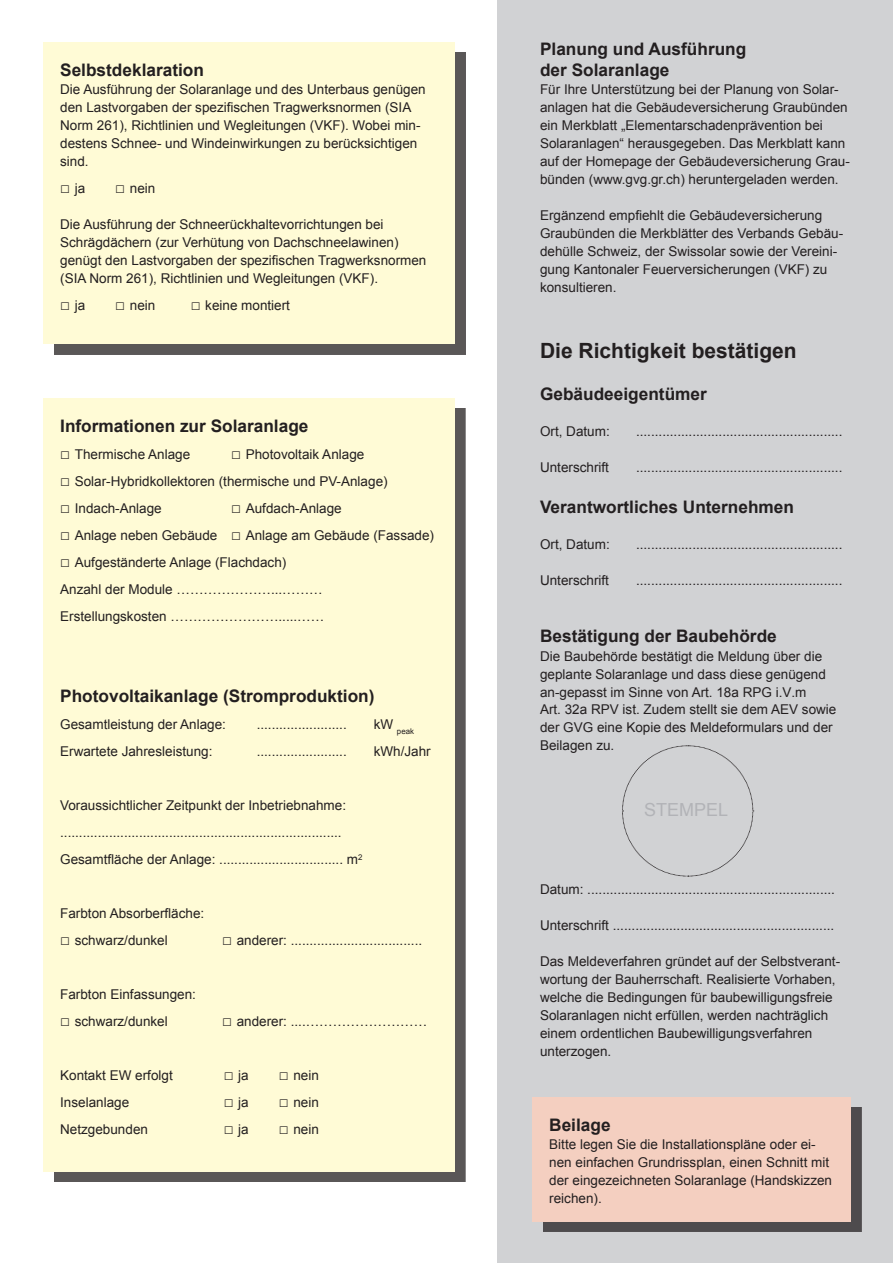
<style>
.page{position:relative;width:893px;height:1263px;background:#fff}
.page>*{position:absolute;margin:0;border:0;box-sizing:border-box;transform-origin:0 0}
.t1{font:700 21px "Arial";color:#231f20}
.t2{font:18px "Arial";color:#b2b3b7}
.text{font:700 17.25px/20.7px "Arial";color:#231f20}
.text-2{font:13.5px/18px "Arial";color:#231f20}
.t3{font:7.8px "Arial";color:#231f20}
.s1{font-size:16.5px}
</style>
<div class="page">
<div style="left:497px;top:0;width:396px;height:1263px;background:#d1d2d4"></div>
<div style="left:54px;top:408px;width:412px;height:774px;background:#5a5757"></div>
<div style="left:43px;top:398px;width:412px;height:773px;background:#fffbd6"></div>
<div style="left:54px;top:52px;width:412px;height:302px;background:#5a5757"></div>
<div style="left:43px;top:43px;width:412px;height:301px;background:#fffbd6"></div>
<div style="left:543px;top:1107px;width:318px;height:124px;background:#231f20;opacity:.75"></div>
<div style="left:532px;top:1097px;width:318px;height:124px;background:#f4cfc0"></div>
<svg style="left:622px;top:745px;width:132px;height:132px"></svg>
<p class="text" style="left:60px;top:60px;width:145px">Selbstdeklaration</p>
<p class="text-2" style="left:60px;top:81px;width:367px">Die Ausführung der Solaranlage und des Unterbaus genügen den Lastvorgaben der spezifischen Tragwerksnormen (SIA Norm 261), Richtlinien und Wegleitungen (VKF). Wobei min&shy;destens Schnee- und Windeinwirkungen zu berücksichtigen sind.</p>
<p class="text-2" style="left:60px;top:180px;width:27px"><span class="s1">□</span> ja</p>
<p class="text-2" style="left:115px;top:180px;width:42px"><span class="s1">□</span> nein</p>
<p class="text-2" style="left:60px;top:216px;width:368px">Die Ausführung der Schneerückhaltevorrichtungen bei Schrägdächern (zur Verhütung von Dachschneelawinen) genügt den Lastvorgaben der spezifischen Tragwerksnormen (SIA Norm 261), Richtlinien und Wegleitungen (VKF).</p>
<p class="text-2" style="left:60px;top:297px;width:27px"><span class="s1">□</span> ja</p>
<p class="text-2" style="left:115px;top:297px;width:42px"><span class="s1">□</span> nein</p>
<p class="text-2" style="left:191px;top:297px;width:101px"><span class="s1">□</span> keine montiert</p>
<p class="text" style="left:60px;top:416px;width:250px">Informationen zur Solaranlage</p>
<p class="text-2" style="left:60px;top:446px;width:132px"><span class="s1">□</span> Thermische Anlage</p>
<p class="text-2" style="left:231px;top:446px;width:135px"><span class="s1">□</span> Photovoltaik Anlage</p>
<p class="text-2" style="left:60px;top:473px;width:329px"><span class="s1">□</span> Solar-Hybridkollektoren (thermische und PV-Anlage)</p>
<p class="text-2" style="left:60px;top:500px;width:103px"><span class="s1">□</span> Indach-Anlage</p>
<p class="text-2" style="left:231px;top:500px;width:112px"><span class="s1">□</span> Aufdach-Anlage</p>
<p class="text-2" style="left:60px;top:527px;width:375px"><span class="s1">□</span> Anlage neben Gebäude <span class="s1">□</span> Anlage am Gebäude (Fassade)</p>
<p class="text-2" style="left:60px;top:554px;width:228px"><span class="s1">□</span> Aufgeständerte Anlage (Flachdach)</p>
<p class="text-2" style="left:60px;top:581px;width:264px">Anzahl der Module …………………...………</p>
<p class="text-2" style="left:60px;top:608px;width:266px">Erstellungskosten …………………….....……</p>
<p class="text" style="left:60px;top:686px;width:316px">Photovoltaikanlage (Stromproduktion)</p>
<p class="text-2" style="left:60px;top:716px;width:167px">Gesamtleistung der Anlage:</p>
<p class="text-2" style="left:257px;top:716px;width:92px">........................</p>
<p class="t3" style="left:374px;top:726px;width:42px"><sup>kW</sup> peak</p>
<p class="text-2" style="left:60px;top:743px;width:154px">Erwartete Jahresleistung:</p>
<p class="text-2" style="left:257px;top:743px;width:92px">........................</p>
<p class="text-2" style="left:374px;top:743px;width:59px">kWh/Jahr</p>
<p class="text-2" style="left:60px;top:792px;width:287px;line-height:27px">Voraussichtlicher Zeitpunkt der Inbetriebnahme: ...........................................................................</p>
<p class="text-2" style="left:60px;top:851px;width:304px">Gesamtfläche der Anlage: ................................. m<sup>2</sup></p>
<p class="text-2" style="left:60px;top:905px;width:146px">Farbton Absorberfläche:</p>
<p class="text-2" style="left:60px;top:932px;width:109px"><span class="s1">□</span> schwarz/dunkel</p>
<p class="text-2" style="left:222px;top:932px;width:201px"><span class="s1">□</span> anderer: ...................................</p>
<p class="text-2" style="left:60px;top:986px;width:137px">Farbton Einfassungen:</p>
<p class="text-2" style="left:60px;top:1013px;width:109px"><span class="s1">□</span> schwarz/dunkel</p>
<p class="text-2" style="left:222px;top:1013px;width:207px"><span class="s1">□</span> anderer: ....………………………</p>
<p class="text-2" style="left:60px;top:1067px;width:114px">Kontakt EW erfolgt</p>
<p class="text-2" style="left:224px;top:1067px;width:27px"><span class="s1">□</span> ja</p>
<p class="text-2" style="left:279px;top:1067px;width:42px"><span class="s1">□</span> nein</p>
<p class="text-2" style="left:60px;top:1094px;width:71px">Inselanlage</p>
<p class="text-2" style="left:224px;top:1094px;width:27px"><span class="s1">□</span> ja</p>
<p class="text-2" style="left:279px;top:1094px;width:42px"><span class="s1">□</span> nein</p>
<p class="text-2" style="left:60px;top:1121px;width:89px">Netzgebunden</p>
<p class="text-2" style="left:224px;top:1121px;width:27px"><span class="s1">□</span> ja</p>
<p class="text-2" style="left:279px;top:1121px;width:42px"><span class="s1">□</span> nein</p>
<p class="text" style="left:540px;top:39px;width:208px">Planung und Ausführung der Solaranlage</p>
<p class="text-2" style="left:540px;top:80px;width:311px">Für Ihre Unterstützung bei der Planung von Solar&shy;anlagen hat die Gebäudeversicherung Graubünden ein Merkblatt „Elementarschadenprävention bei Solaranlagen“ herausgegeben. Das Merkblatt kann auf der Homepage der Gebäudeversicherung Grau&shy;bünden (www.gvg.gr.ch) heruntergeladen werden.</p>
<p class="text-2" style="left:540px;top:206px;width:305px">Ergänzend empfiehlt die Gebäudeversicherung Graubünden die Merkblätter des Verbands Gebäu&shy;dehülle Schweiz, der Swissolar sowie der Vereini&shy;gung Kantonaler Feuerversicherungen (VKF) zu konsultieren.</p>
<p class="t1" style="left:540px;top:337px;width:258px">Die Richtigkeit bestätigen</p>
<p class="text" style="left:540px;top:384px;width:168px">Gebäudeeigentümer</p>
<p class="text-2" style="left:540px;top:422px;width:71px">Ort, Datum:</p>
<p class="text-2" style="left:636px;top:422px;width:208px">.......................................................</p>
<p class="text-2" style="left:540px;top:458px;width:71px">Unterschrift</p>
<p class="text-2" style="left:636px;top:458px;width:208px">.......................................................</p>
<p class="text" style="left:540px;top:497px;width:256px">Verantwortliches Unternehmen</p>
<p class="text-2" style="left:540px;top:536px;width:71px">Ort, Datum:</p>
<p class="text-2" style="left:636px;top:536px;width:208px">.......................................................</p>
<p class="text-2" style="left:540px;top:572px;width:71px">Unterschrift</p>
<p class="text-2" style="left:636px;top:572px;width:208px">.......................................................</p>
<p class="text" style="left:540px;top:626px;width:238px">Bestätigung der Baubehörde</p>
<p class="text-2" style="left:540px;top:648px;width:298px">Die Baubehörde bestätigt die Meldung über die geplante Solaranlage und dass diese genügend an-gepasst im Sinne von Art. 18a RPG i.V.m<br>Art. 32a RPV ist. Zudem stellt sie dem AEV sowie der GVG eine Kopie des Meldeformulars und der Beilagen zu.</p>
<p class="t2" style="left:644px;top:798px;width:86px">STEMPEL</p>
<p class="text-2" style="left:540px;top:880px;width:296px">Datum: ..................................................................</p>
<p class="text-2" style="left:540px;top:916px;width:296px">Unterschrift ...........................................................</p>
<p class="text-2" style="left:540px;top:952px;width:302px">Das Meldeverfahren gründet auf der Selbstverant&shy;wortung der Bauherrschaft. Realisierte Vorhaben, welche die Bedingungen für baubewilligungsfreie Solaranlagen nicht erfüllen, werden nachträglich einem ordentlichen Baubewilligungsverfahren unterzogen.</p>
<p class="text" style="left:549px;top:1115px;width:63px">Beilage</p>
<p class="text-2" style="left:549px;top:1136px;width:284px">Bitte legen Sie die Installationspläne oder ei&shy;nen einfachen Grundrissplan, einen Schnitt mit der eingezeichneten Solaranlage (Handskizzen reichen).</p>
</div>
